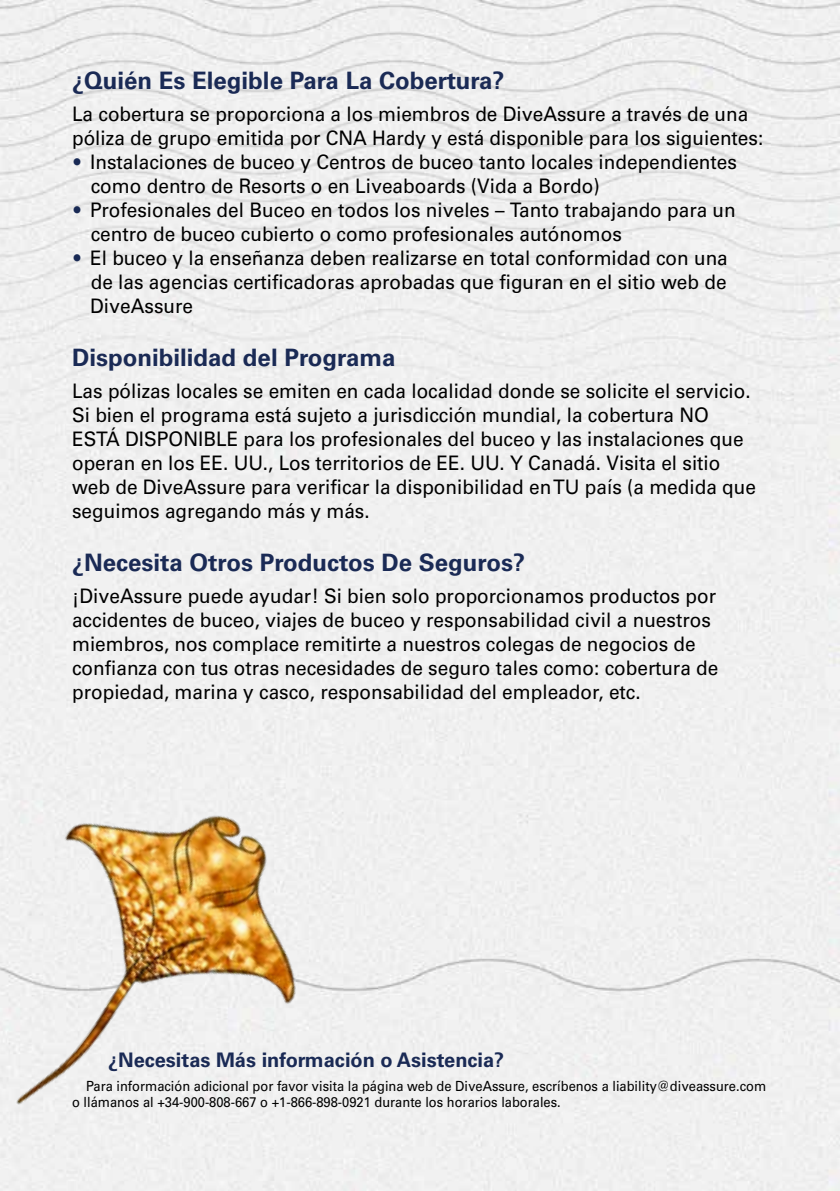
<style>
.page{position:relative;width:840px;height:1191px;background:#fff}
.page>*{position:absolute;margin:0;border:0;box-sizing:border-box;transform-origin:0 0}
.t1{font:700 24px "Univers LT Std";color:#1a2a55}
.t2{font:20px/24px "Univers LT Std";color:#000;scale:.95 1}
.t3{font:700 20px "Univers LT Std";color:#1a2a55}
.t4{font:14px/16px "Univers LT Std";color:#000;scale:.92 1}
.s1{color:#192a55}
</style>
<div class="page">
<div style="left:0;top:709px;width:839px;height:482px;background:#f0f0f0"></div>
<img style="left:0;top:729px;width:373px;height:462px">
<p class="t1" style="left:72px;top:67px;width:434px">¿Quién Es Elegible Para La Cobertura?</p>
<p class="t2" style="left:72px;top:102px;width:728px">La cobertura se proporciona a los miembros de DiveAssure a través de una póliza de grupo emitida por CNA Hardy y está disponible para los siguientes:</p>
<p class="t2" style="left:91px;top:150px;width:681px;text-indent:-17px"><span class="s1">•</span> Instalaciones de buceo y Centros de buceo tanto locales independientes como dentro de Resorts o en Liveaboards (Vida a Bordo)</p>
<p class="t2" style="left:91px;top:198px;width:680px;text-indent:-17px"><span class="s1">•</span> Profesionales del Buceo en todos los niveles – Tanto trabajando para un centro de buceo cubierto o como profesionales autónomos</p>
<p class="t2" style="left:90px;top:246px;width:672px;text-align:justify;text-indent:-17px"><span class="s1">•</span> El buceo y la enseñanza deben realizarse en total conformidad con una de las agencias certificadoras aprobadas que figuran en el sitio web de DiveAssure</p>
<p class="t1" style="left:72px;top:344px;width:324px">Disponibilidad del Programa</p>
<p class="t2" style="left:72px;top:379px;width:721px">Las pólizas locales se emiten en cada localidad donde se solicite el servicio.<br>Si bien el programa está sujeto a jurisdicción mundial, la cobertura NO ESTÁ DISPONIBLE para los profesionales del buceo y las instalaciones que operan en los EE. UU., Los territorios de EE. UU. Y Canadá. Visita el sitio web de DiveAssure para verificar la disponibilidad en TU país (a medida que seguimos agregando más y más.</p>
<p class="t1" style="left:72px;top:548px;width:454px">¿Necesita Otros Productos De Seguros?</p>
<p class="t2" style="left:72px;top:584px;width:681px">¡DiveAssure puede ayudar! Si bien solo proporcionamos productos por accidentes de buceo, viajes de buceo y responsabilidad civil a nuestros miembros, nos complace remitirte a nuestros colegas de negocios de confianza con tus otras necesidades de seguro tales como: cobertura de propiedad, marina y casco, responsabilidad del empleador, etc.</p>
<p class="t3" style="left:108px;top:1048px;width:397px">¿Necesitas Más información o Asistencia?</p>
<p class="t4" style="left:72px;top:1078px;width:755px;text-indent:14px">Para información adicional por favor visita la página web de DiveAssure, escríbenos a liability@diveassure.com o llámanos al +34-900-808-667 o +1-866-898-0921 durante los horarios laborales.</p>
</div>
